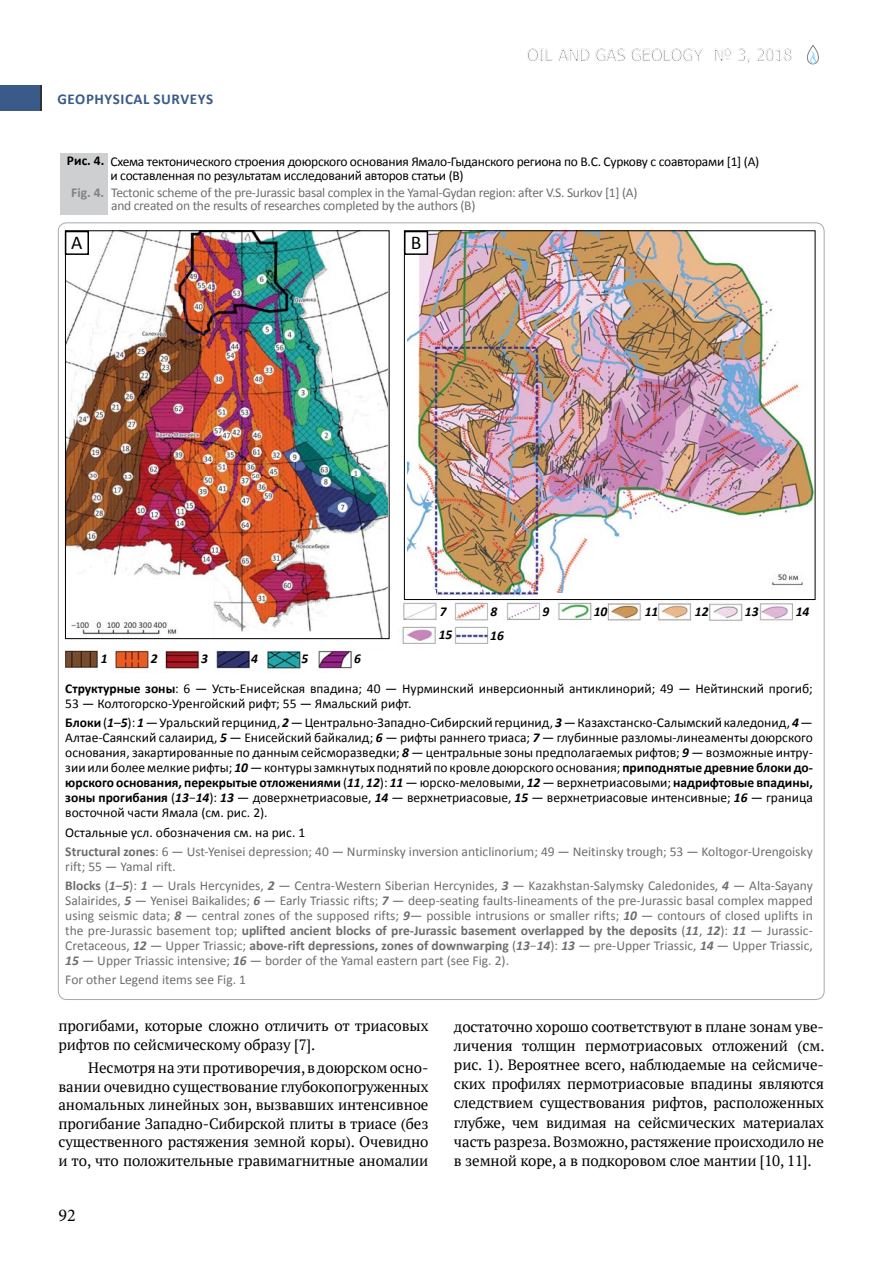
<style>
.page{position:relative;width:890px;height:1264px;background:#fff}
.page>*{position:absolute;margin:0;border:0;box-sizing:border-box;transform-origin:0 0}
.t1{font:19.5px "Calibri";color:#000}
.t2{font:18px "Minion Pro";color:#000}
.t3{font:16.5px "Tahoma";color:#808285}
.t4{font:15px/19.2px "PT Serif";letter-spacing:-.01em;color:#000;text-align:justify}
.t5{font:700 15px "Calibri";letter-spacing:.04em;color:#3a5b8a}
.t6{font:13.5px/15px "Calibri";color:#6d6e71}
.t7{font:13.5px/15px "Calibri";color:#000}
.t8{font:13.5px "Calibri";letter-spacing:-.02em;color:#000}
.t9{font:13.5px/13.5px "Calibri";letter-spacing:-.02em;color:#6d6e71}
.t10{font:italic 700 13.5px "Calibri";color:#000}
.t11{font:700 13.5px "Calibri";color:#808285}
.s1{font-weight:700}
.s2{font-weight:700;font-style:italic}
.s3{color:#000}
</style>
<div class="page">
<div style="left:0;top:85px;width:41px;height:25px;background:#333132"></div>
<svg style="left:807px;top:45px;width:12px;height:20px"></svg>
<div style="left:60px;top:153px;width:47px;height:61px;background:#cdcfd0"></div>
<img style="left:65px;top:232px;width:749px;height:441px">
<div style="left:388px;top:225px;width:9px;height:427px;background:#fff"></div>
<svg style="left:64px;top:638px;width:326px;height:8px"></svg>
<svg style="left:399px;top:230px;width:8px;height:367px"></svg>
<svg style="left:814px;top:230px;width:2px;height:370px"></svg>
<div style="left:402px;top:590px;width:33px;height:7px;background:#fff"></div>
<div style="left:538px;top:593px;width:293px;height:6px;background:#fff"></div>
<div style="left:65px;top:230px;width:324px;height:409px;border:1px solid #000"></div>
<div style="left:404px;top:230px;width:411px;height:369px;border:1px solid #000"></div>
<div style="left:66px;top:231px;width:22px;height:23px;background:#fff"></div>
<div style="left:65px;top:231px;width:24px;height:24px;border:2px solid #000"></div>
<div style="left:405px;top:231px;width:22px;height:23px;background:#fff"></div>
<div style="left:404px;top:231px;width:24px;height:24px;border:2px solid #000"></div>
<div style="left:0;top:85px;width:40px;height:25px;background:#3a5b8a"></div>
<p class="t5" style="left:57px;top:89px;width:157px">GEOPHYSICAL SURVEYS</p>
<p class="t3" style="left:527px;top:44px;width:267px">OIL AND GAS GEOLOGY № 3, 2018</p>
<p class="t8" style="left:67px;top:153px;width:694px"><span class="s1">Рис. 4.</span> Схема тектонического строения доюрского основания Ямало‑Гыданского региона по В.С. Суркову с соавторами [1] (А)</p>
<p class="t11" style="left:71px;top:184px;width:35px">Fig. 4.</p>
<p class="t8" style="left:110px;top:167px;width:355px">и составленная по результатам исследований авторов статьи (В)</p>
<p class="t9" style="left:111px;top:185px;width:528px">Tectonic scheme of the pre‑Jurassic basal complex in the Yamal‑Gydan region: after V.S. Surkov [1] (А) and created on the results of researches completed by the authors (B)</p>
<h1 class="t1" style="left:71px;top:230px;width:13px">A</h1>
<h1 class="t1" style="left:411px;top:230px;width:12px">B</h1>
<p class="t10" style="left:440px;top:603px;width:8px">7</p>
<p class="t10" style="left:491px;top:603px;width:8px">8</p>
<p class="t10" style="left:542px;top:603px;width:8px">9</p>
<p class="t10" style="left:594px;top:603px;width:15px">10</p>
<p class="t10" style="left:645px;top:603px;width:15px">11</p>
<p class="t10" style="left:695px;top:603px;width:15px">12</p>
<p class="t10" style="left:745px;top:603px;width:15px">13</p>
<p class="t10" style="left:796px;top:603px;width:15px">14</p>
<p class="t10" style="left:439px;top:626px;width:15px">15</p>
<p class="t10" style="left:490px;top:627px;width:15px">16</p>
<p class="t7" style="left:65px;top:644px;width:749px;line-height:29.5px;text-indent:289px"><span class="s2">6<br></span><span class="s1">Структурные зоны</span>: 6 — Усть‑Енисейская впадина; 40 — Нурминский инверсионный антиклинорий; 49 — Нейтинский прогиб;</p>
<p class="t7" style="left:65px;top:693px;width:749px;line-height:19.2px">53 — Колтогорско‑Уренгойский рифт; 55 — Ямальский рифт.<br><span class="s1">Блоки</span> (<span class="s2">1</span>–<span class="s2">5</span>): <span class="s2">1</span> ― Уральский герцинид, <span class="s2">2</span> ― Центрально‑Западно‑Сибирский герцинид, <span class="s2">3</span> ― Казахстанско‑Салымский каледонид, <span class="s2">4</span> ―</p>
<p class="t7" style="left:65px;top:730px;width:749px;text-align:justify">Алтае‑Саянский салаирид, <span class="s2">5</span> ― Енисейский байкалид; <span class="s2">6</span> ― рифты раннего триаса; <span class="s2">7</span> ― глубинные разломы‑линеаменты доюрского основания, закартированные по данным сейсморазведки; <span class="s2">8</span> ― центральные зоны предполагаемых рифтов; <span class="s2">9</span> ― возможные интру‑ зии или более мелкие рифты; <span class="s2">10</span> ― контуры замкнутых поднятий по кровле доюрского основания; <span class="s1">приподнятые древние блоки до&shy;юрского основания, перекрытые отложениями</span> (<span class="s2">11</span>, <span class="s2">12</span>): <span class="s2">11</span> ― юрско‑меловыми, <span class="s2">12</span> ― верхнетриасовыми; <span class="s1">надрифтовые впадины, зоны прогибания</span> (<span class="s2">13</span>−<span class="s2">14</span>): <span class="s2">13</span> ― доверхнетриасовые, <span class="s2">14</span> ― верхнетриасовые, <span class="s2">15</span> ― верхнетриасовые интенсивные; <span class="s2">16</span> ― граница восточной части Ямала (см. рис. 2).</p>
<p class="t6" style="left:65px;top:822px;width:749px;line-height:19.2px"><span class="s3">Остальные усл. обозначения см. на рис. 1<br></span><span class="s1">Structural zones</span>: 6 — Ust‑Yenisei depression; 40 — Nurminsky inversion anticlinorium; 49 — Neitinsky trough; 53 — Koltogor‑Urengoisky</p>
<p class="t6" style="left:65px;top:856px;width:749px;line-height:19.2px">rift; 55 — Yamal rift.<br><span class="s1">Blocks</span> (<span class="s2">1</span>–<span class="s2">5</span>): <span class="s2">1</span> ― Urals Hercynides, <span class="s2">2</span> ― Centra‑Western Siberian Hercynides, <span class="s2">3</span> ― Kazakhstan‑Salymsky Caledonides, <span class="s2">4</span> ― Alta‑Sayany</p>
<p class="t6" style="left:65px;top:893px;width:749px;text-align:justify">Salairides, <span class="s2">5</span> ― Yenisei Baikalides; <span class="s2">6</span> ― Early Triassic rifts; <span class="s2">7</span> ― deep‑seating faults‑lineaments of the pre‑Jurassic basal complex mapped using seismic data; <span class="s2">8</span> ― central zones of the supposed rifts; <span class="s2">9</span>― possible intrusions or smaller rifts; <span class="s2">10</span> ― contours of closed uplifts in the pre‑Jurassic basement top; <span class="s1">uplifted ancient blocks of pre-Jurassic basement overlapped by the deposits</span> (<span class="s2">11</span>, <span class="s2">12</span>): <span class="s2">11</span> ― Jurassic‑ Cretaceous, <span class="s2">12</span> ― Upper Triassic; <span class="s1">above-rift depressions, zones of downwarping</span> (<span class="s2">13</span>−<span class="s2">14</span>): <span class="s2">13</span> ― pre‑Upper Triassic, <span class="s2">14</span> ― Upper Triassic, <span class="s2">15</span> ― Upper Triassic intensive; <span class="s2">16</span> ― border of the Yamal eastern part (see Fig. 2).</p>
<p class="t6" style="left:65px;top:972px;width:182px">For other Legend items see Fig. 1</p>
<p class="t4" style="left:58px;top:1016px;width:371px;line-height:18.6px">прогибами, которые сложно отличить от триасовых рифтов по сейсмическому образу [7].</p>
<p class="t4" style="left:58px;top:1057px;width:371px;line-height:18.6px;text-indent:30px">Несмотря на эти противоречия, в доюрском осно&shy;вании очевидно существование глубокопогруженных аномальных линейных зон, вызвавших интенсивное прогибание Западно-Сибирской плиты в триасе (без существенного растяжения земной коры). Очевидно и то, что положительные гравимагнитные аномалии</p>
<p class="t10" style="left:101px;top:650px;width:8px">1</p>
<p class="t10" style="left:151px;top:650px;width:8px">2</p>
<p class="t10" style="left:201px;top:650px;width:8px">3</p>
<p class="t10" style="left:251px;top:650px;width:8px">4</p>
<p class="t10" style="left:301px;top:650px;width:8px">5</p>
<p class="t4" style="left:454px;top:1016px;width:372px">достаточно хорошо соответствуют в плане зонам уве&shy;личения толщин пермотриасовых отложений (см. рис. 1). Вероятнее всего, наблюдаемые на сейсмиче&shy;ских профилях пермотриасовые впадины являются следствием существования рифтов, расположенных глубже, чем видимая на сейсмических материалах часть разреза. Возможно, растяжение происходило не в земной коре, а в подкоровом слое мантии [10, 11].</p>
<h2 class="t2" style="left:58px;top:1203px;width:19px">92</h2>
</div>
